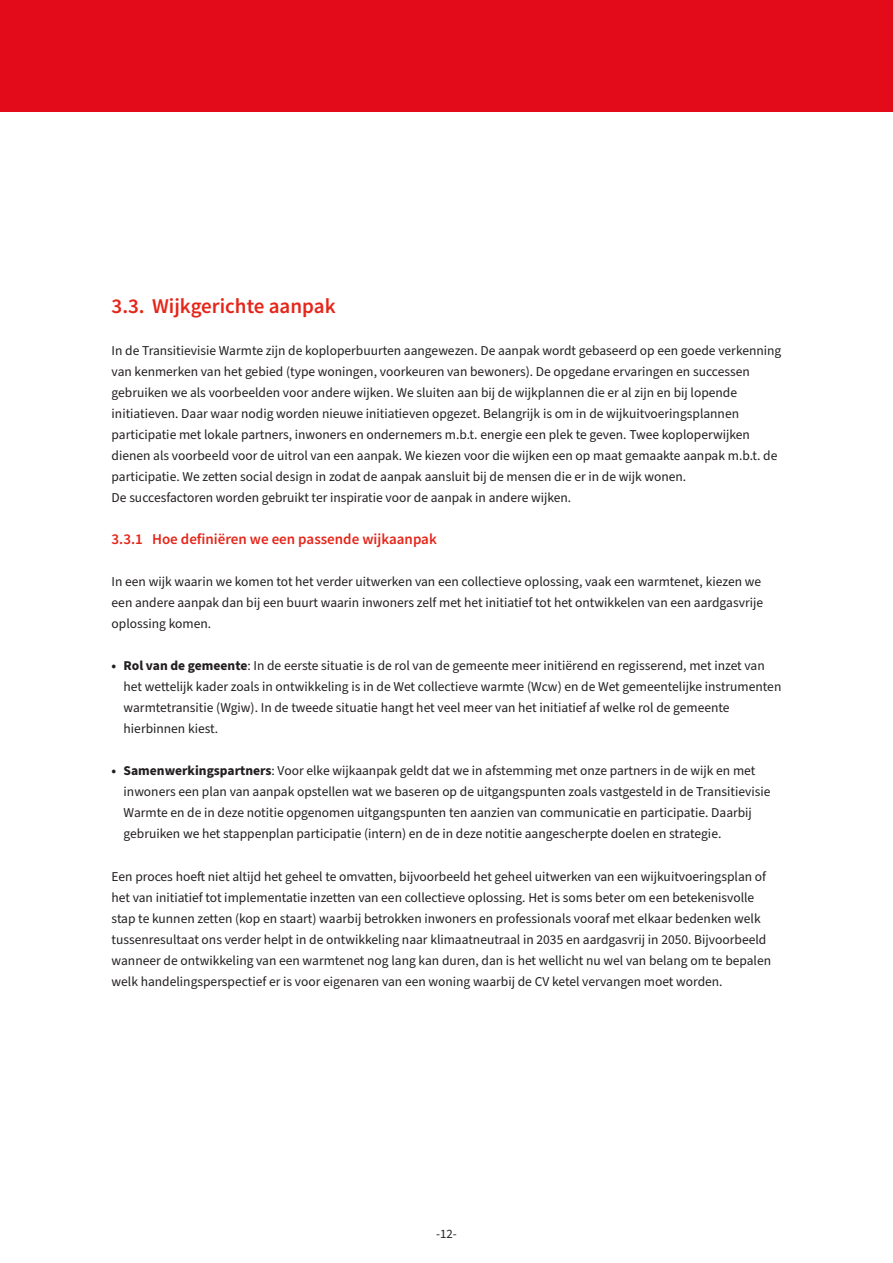
<style>
.page{position:relative;width:893px;height:1263px;background:#fff}
.page>*{position:absolute;margin:0;border:0;box-sizing:border-box;transform-origin:0 0}
.tussenkop{font:600 21px "Source Sans Pro";color:#e52519}
.tussenkop_klein{font:15px "Source Sans Pro Semi Bold 2";color:#e52519}
.platte_tekst_nieuw{font:13.5px/21px "Source Sans Pro";color:#231f20}
.t1{font:12.75px "Source Sans Pro";color:#231f20}
.s1{font-weight:700}
</style>
<div class="page">
<div style="left:0;top:0;width:893px;height:112px;background:#e30a19"></div>
<h2 class="tussenkop" style="left:112px;top:293px;width:225px">3.3. Wijkgerichte aanpak</h2>
<p class="platte_tekst_nieuw" style="left:112px;top:341px;width:671px">In de Transitievisie Warmte zijn de koploperbuurten aangewezen. De aanpak wordt gebaseerd op een goede verkenning van kenmerken van het gebied (type woningen, voorkeuren van bewoners). De opgedane ervaringen en successen gebruiken we als voorbeelden voor andere wijken. We sluiten aan bij de wijkplannen die er al zijn en bij lopende initiatieven. Daar waar nodig worden nieuwe initiatieven opgezet. Belangrijk is om in de wijkuitvoeringsplannen participatie met lokale partners, inwoners en ondernemers m.b.t. energie een plek te geven. Twee koploperwijken dienen als voorbeeld voor de uitrol van een aanpak. We kiezen voor die wijken een op maat gemaakte aanpak m.b.t. de participatie. We zetten social design in zodat de aanpak aansluit bij de mensen die er in de wijk wonen.</p>
<p class="platte_tekst_nieuw" style="left:112px;top:488px;width:461px">De succesfactoren worden gebruikt ter inspiratie voor de aanpak in andere wijken.</p>
<p class="tussenkop_klein" style="left:112px;top:530px;width:327px">3.3.1 Hoe definiëren we een passende wijkaanpak</p>
<p class="platte_tekst_nieuw" style="left:112px;top:572px;width:653px">In een wijk waarin we komen tot het verder uitwerken van een collectieve oplossing, vaak een warmtenet, kiezen we een andere aanpak dan bij een buurt waarin inwoners zelf met het initiatief tot het ontwikkelen van een aardgasvrije oplossing komen.</p>
<p class="platte_tekst_nieuw" style="left:112px;top:656px;width:655px"><span class="s1">• Rol van de gemeente</span>: In de eerste situatie is de rol van de gemeente meer initiërend en regisserend, met inzet van</p>
<p class="platte_tekst_nieuw" style="left:124px;top:677px;width:659px">het wettelijk kader zoals in ontwikkeling is in de Wet collectieve warmte (Wcw) en de Wet gemeentelijke instrumenten</p>
<p class="platte_tekst_nieuw" style="left:124px;top:698px;width:607px">warmtetransitie (Wgiw). In de tweede situatie hangt het veel meer van het initiatief af welke rol de gemeente</p>
<p class="platte_tekst_nieuw" style="left:124px;top:719px;width:96px">hierbinnen kiest.</p>
<p class="platte_tekst_nieuw" style="left:112px;top:761px;width:645px"><span class="s1">• Samenwerkingspartners</span>: Voor elke wijkaanpak geldt dat we in afstemming met onze partners in de wijk en met</p>
<p class="platte_tekst_nieuw" style="left:124px;top:782px;width:648px">inwoners een plan van aanpak opstellen wat we baseren op de uitgangspunten zoals vastgesteld in de Transitievisie</p>
<p class="platte_tekst_nieuw" style="left:124px;top:803px;width:630px">Warmte en de in deze notitie opgenomen uitgangspunten ten aanzien van communicatie en participatie. Daarbij</p>
<p class="platte_tekst_nieuw" style="left:124px;top:824px;width:599px">gebruiken we het stappenplan participatie (intern) en de in deze notitie aangescherpte doelen en strategie.</p>
<p class="platte_tekst_nieuw" style="left:112px;top:866px;width:661px">Een proces hoeft niet altijd het geheel te omvatten, bijvoorbeeld het geheel uitwerken van een wijkuitvoeringsplan of het van initiatief tot implementatie inzetten van een collectieve oplossing. Het is soms beter om een betekenisvolle stap te kunnen zetten (kop en staart) waarbij betrokken inwoners en professionals vooraf met elkaar bedenken welk tussenresultaat ons verder helpt in de ontwikkeling naar klimaatneutraal in 2035 en aardgasvrij in 2050. Bijvoorbeeld wanneer de ontwikkeling van een warmtenet nog lang kan duren, dan is het wellicht nu wel van belang om te bepalen welk handelingsperspectief er is voor eigenaren van een woning waarbij de CV ketel vervangen moet worden.</p>
<p class="t1" style="left:436px;top:1225px;width:22px">-12-</p>
</div>
